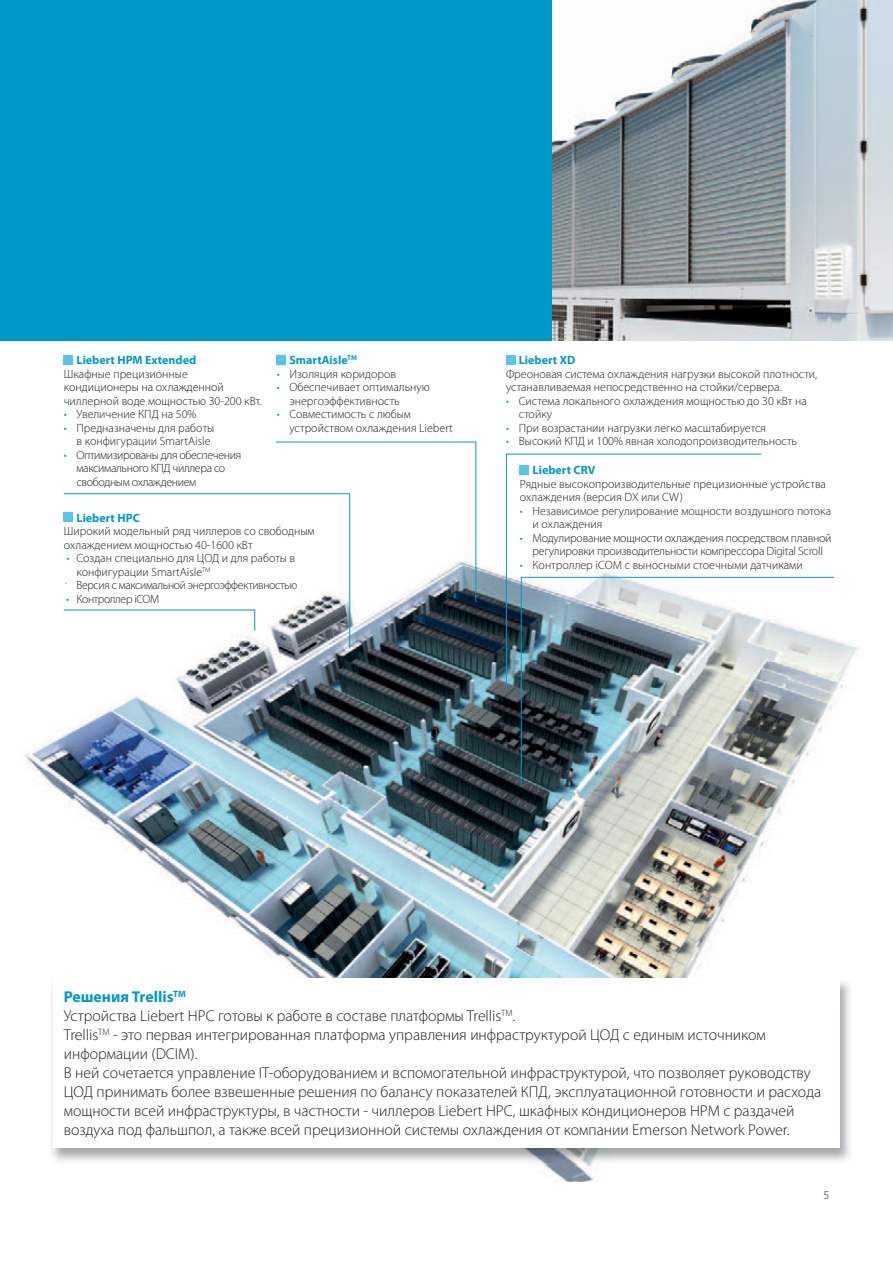
<style>
.page{position:relative;width:893px;height:1263px;background:#fff}
.page>*{position:absolute;margin:0;border:0;box-sizing:border-box;transform-origin:0 0}
.t1{font:300 15.75px/18.9px "Myriad Pro";color:#231f20}
.t2{font:300 12px/13.5px "Myriad Pro";color:#231f20}
.t3{font:300 12px/13.5px "Myriad Pro";letter-spacing:-.03em;color:#231f20}
.t4{font:300 12px/13.5px "Myriad Pro";letter-spacing:-.02em;color:#231f20;text-align:center}
.t5{font:700 12px "Myriad Pro";color:#009ac8}
.s1{color:#009ac8}
.s2{font-weight:700;color:#009ac8}
</style>
<div class="page">
<img style="left:25px;top:555px;width:833px;height:627px">
<div style="left:0;top:0;width:892px;height:340px;background:#009ac8"></div>
<img style="left:552px;top:0;width:340px;height:340px">
<div style="left:277px;top:355px;width:9px;height:9px;background:#51c8e8"></div>
<svg style="left:63px;top:441px;width:413px;height:208px"></svg>
<svg style="left:505px;top:453px;width:256px;height:238px"></svg>
<img style="left:520px;top:577px;width:314px;height:210px">
<img style="left:49px;top:978px;width:803px;height:186px">
<div style="left:53px;top:978px;width:786px;height:170px;background:#fff"></div>
<div style="left:506px;top:355px;width:9px;height:9px;background:#51c8e8"></div>
<div style="left:520px;top:465px;width:9px;height:9px;background:#51c8e8"></div>
<div style="left:64px;top:355px;width:9px;height:9px;background:#51c8e8"></div>
<p class="t5" style="left:76px;top:353px;width:121px">Liebert HPM Extended</p>
<p class="t2" style="left:64px;top:368px;width:199px">Шкафные прецизионные кондиционеры на охлажденной чиллерной воде мощностью 30-200 кВт.</p>
<p class="t2" style="left:64px;top:408px;width:134px"><span class="s1">•</span> Увеличение КПД на 50%</p>
<p class="t2" style="left:76px;top:422px;width:139px;text-indent:-13px"><span class="s1">•</span> Предназначены для работы в конфигурации SmartAisle</p>
<p class="t3" style="left:76px;top:449px;width:166px;text-indent:-13px"><span class="s1">•</span> Оптимизированы для обеспечения максимального КПД чиллера со свободным охлаждением</p>
<p class="t5" style="left:289px;top:353px;width:69px">SmartAisle<sup>TM</sup></p>
<p class="t2" style="left:277px;top:368px;width:121px"><span class="s1">•</span> Изоляция коридоров</p>
<p class="t2" style="left:289px;top:381px;width:142px;text-indent:-13px"><span class="s1">•</span> Обеспечивает оптимальную энергоэффективность</p>
<p class="t2" style="left:289px;top:408px;width:165px;text-indent:-13px"><span class="s1">•</span> Совместимость с любым устройством охлаждения Liebert</p>
<p class="t5" style="left:76px;top:510px;width:65px">Liebert HPC</p>
<p class="t2" style="left:64px;top:525px;width:252px">Широкий модельный ряд чиллеров со свободным охлаждением мощностью 40-1600 кВт</p>
<p class="t2" style="left:76px;top:552px;width:220px;text-indent:-10px"><span class="s1">•</span> Создан специально для ЦОД и для работы в конфигурации SmartAisle<sup>TM</sup></p>
<p class="t3" style="left:65px;top:579px;width:233px"><sup>•</sup> Версия с максимальной энергоэффективностью</p>
<p class="t3" style="left:66px;top:593px;width:95px"><span class="s1">•</span> Контроллер iCOM</p>
<p class="t5" style="left:518px;top:353px;width:58px">Liebert XD</p>
<p class="t2" style="left:506px;top:368px;width:313px">Фреоновая система охлаждения нагрузки высокой плотности, устанавливаемая непосредственно на стойки/сервера.</p>
<p class="t2" style="left:518px;top:395px;width:289px;text-indent:-13px"><span class="s1">•</span> Система локального охлаждения мощностью до 30 кВт на стойку</p>
<p class="t2" style="left:506px;top:422px;width:261px"><span class="s1">•</span> При возрастании нагрузки легко масштабируется</p>
<p class="t2" style="left:506px;top:435px;width:292px"><span class="s1">•</span> Высокий КПД и 100% явная холодопроизводительность</p>
<p class="t5" style="left:532px;top:463px;width:64px">Liebert CRV</p>
<p class="t2" style="left:520px;top:478px;width:308px">Рядные высокопроизводительные прецизионные устройства охлаждения (версия DX или CW)</p>
<p class="t2" style="left:532px;top:505px;width:300px;text-indent:-13px"><span class="s1">•</span> Независимое регулирование мощности воздушного потока и охлаждения</p>
<p class="t4" style="left:520px;top:532px;width:313px"><span class="s1">•</span> Модулирование мощности охлаждения посредством плавной регулировки производительности компрессора Digital Scroll</p>
<p class="t2" style="left:520px;top:559px;width:284px"><span class="s1">•</span> Контроллер iCOM с выносными стоечными датчиками</p>
<p class="t1" style="left:64px;top:989px;width:759px"><span class="s2">Решения Trellis</span><sup>TM<br></sup>Устройства Liebert HPC готовы к работе в составе платформы Trellis<sup>TM</sup>.<br>Trellis<sup>TM</sup> - это первая интегрированная платформа управления инфраструктурой ЦОД с единым источником информации (DCIM).<br>В ней сочетается управление IT-оборудованием и вспомогательной инфраструктурой, что позволяет руководству ЦОД принимать более взвешенные решения по балансу показателей КПД, эксплуатационной готовности и расхода мощности всей инфраструктуры, в частности - чиллеров Liebert HPC, шкафных кондиционеров HPM с раздачей воздуха под фальшпол, а также всей прецизионной системы охлаждения от компании Emerson Network Power.</p>
<p class="t2" style="left:823px;top:1189px;width:7px">5</p>
</div>
